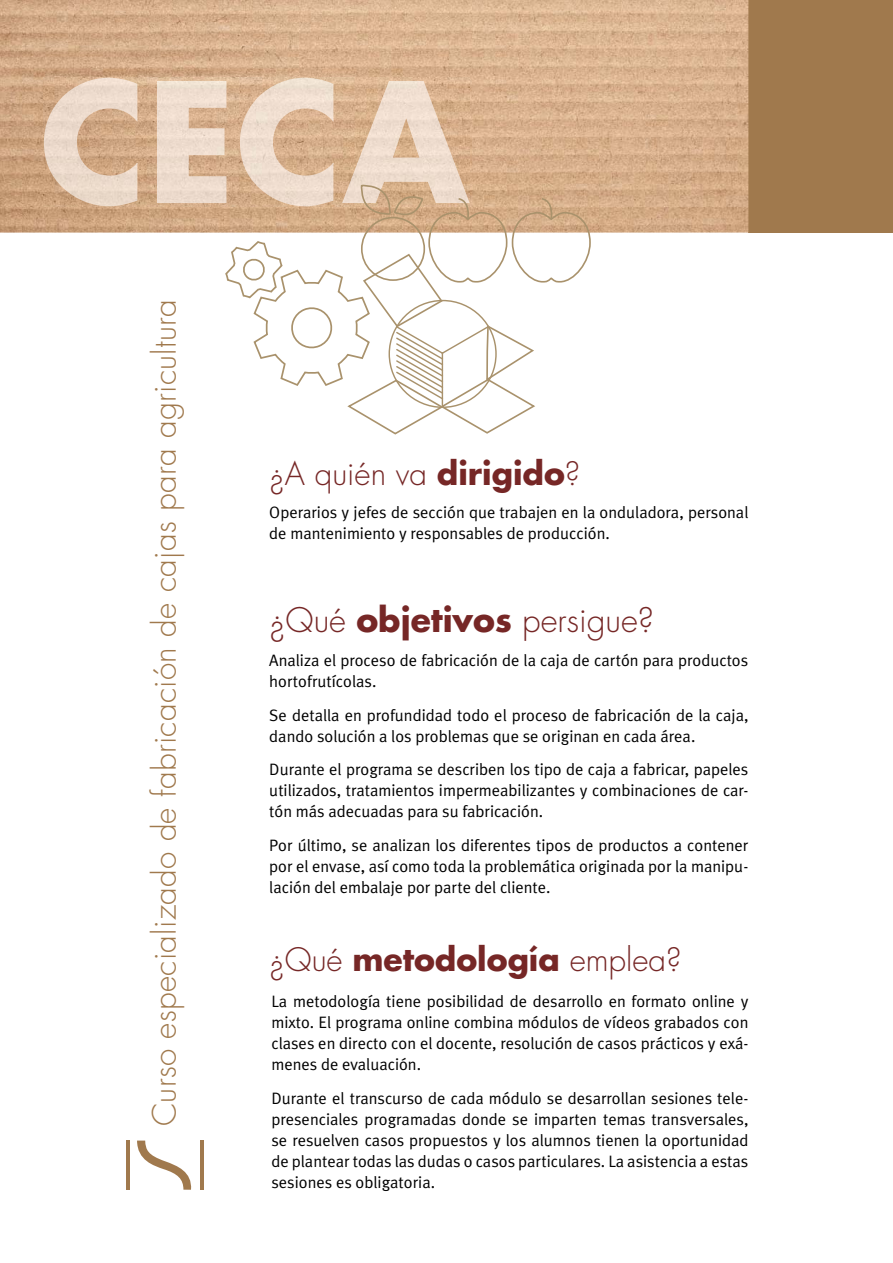
<style>
.page{position:relative;width:893px;height:1263px;background:#fff}
.page>*{position:absolute;margin:0;border:0;box-sizing:border-box;transform-origin:0 0}
.t1{font:300 33px "Futura";color:#762726}
.t2{font:300 31.5px "Futura";letter-spacing:.01em;color:#a0794d}
.t3{font:300 31.5px "Futura";color:#762726}
.t4{font:16.5px/21px "Meta Plus Normal";color:#000;text-align:justify}
.s1{font-weight:700}
</style>
<div class="page">
<div style="left:673px;top:0;width:220px;height:233px;background:#a0794d"></div>
<img style="left:0;top:0;width:748px;height:233px">
<img style="left:44px;top:78px;width:426px;height:128px">
<hr style="left:200px;top:1140px;width:3px;height:50px;background:#a0794d">
<svg style="left:137px;top:1140px;width:55px;height:50px"></svg>
<hr style="left:126px;top:1140px;width:4px;height:50px;background:#a0794d">
<svg style="left:224px;top:182px;width:368px;height:253px"></svg>
<h2 class="t2" style="left:144px;top:1126px;width:828px;rotate:-90deg">Curso especializado de fabricación de cajas para agricultura</h2>
<h2 class="t3" style="left:269px;top:453px;width:313px">¿A quién va <span class="s1">dirigido</span>?</h2>
<p class="t4" style="left:269px;top:502px;width:481px">Operarios y jefes de sección que trabajen en la onduladora, personal de mantenimiento y responsables de producción.</p>
<h1 class="t1" style="left:269px;top:599px;width:386px">¿Qué <span class="s1">objetivos</span> persigue?</h1>
<p class="t4" style="left:269px;top:649px;width:480px">Analiza el proceso de fabricación de la caja de cartón para productos hortofrutícolas.</p>
<p class="t4" style="left:269px;top:704px;width:481px">Se detalla en profundidad todo el proceso de fabricación de la caja, dando solución a los problemas que se originan en cada área.</p>
<p class="t4" style="left:269px;top:759px;width:481px">Durante el programa se describen los tipo de caja a fabricar, papeles utilizados, tratamien tos impermeabilizantes y combinaciones de car&shy;tón más adecuadas para su fabricación.</p>
<p class="t4" style="left:269px;top:835px;width:481px">Por último, se analizan los diferentes tipos de productos a contener por el envase, así como toda la problemática originada por la manipu&shy;lación del embalaje por parte del cliente.</p>
<h2 class="t3" style="left:269px;top:940px;width:414px">¿Qué <span class="s1">metodología</span> emplea?</h2>
<p class="t4" style="left:271px;top:990px;width:478px">La metodología tiene posibilidad de desarrollo en formato online y mixto. El programa online combina módulos de vídeos grabados con clases en directo con el docente, resolución de casos prácticos y exá&shy;menes de evaluación.</p>
<p class="t4" style="left:271px;top:1087px;width:478px">Durante el transcurso de cada módulo se desarrollan sesiones tele&shy;presenciales programadas donde se imparten temas transversales, se resuelven casos propuestos y los alumnos tienen la oportunidad de plantear todas las dudas o casos particulares. La asistencia a estas sesiones es obligatoria.</p>
</div>
